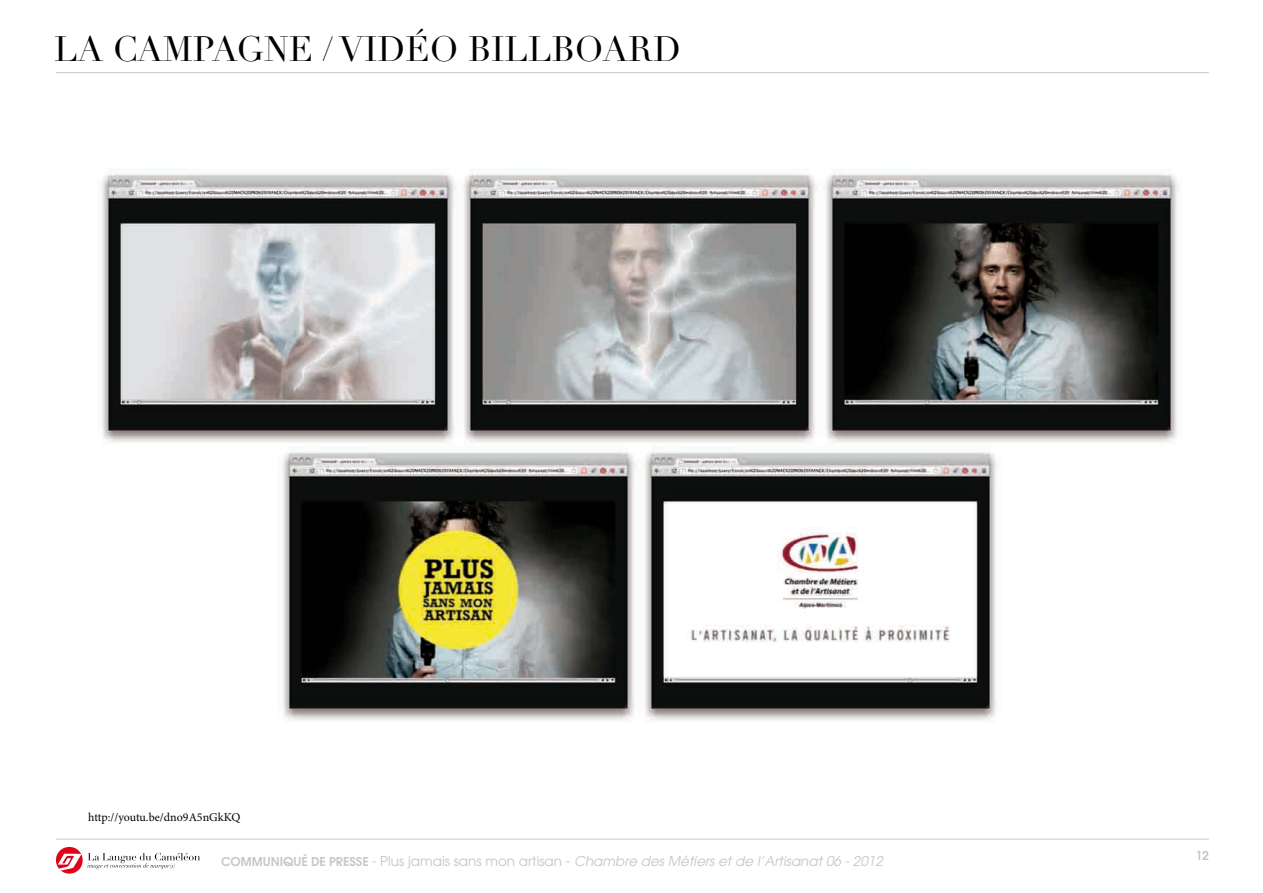
<style>
.page{position:relative;width:1263px;height:893px;background:#fff}
.page>*{position:absolute;margin:0;border:0;box-sizing:border-box;transform-origin:0 0}
.t1{font:34.5px "Didot";color:#000}
.t2{font:italic 13.5px "Avant Garde";color:#c6c7c8}
.t3{font:600 13.5px "Avant Garde Gothic Itc T";color:#c6c7c8}
.t4{font:12px "Minion Pro";letter-spacing:-.005em;color:#000}
.s1{font-family:"Avant Garde Gothic Itc T";font-weight:600;font-style:normal}
.s2{font-style:normal}
</style>
<div class="page">
<hr style="left:56px;top:72px;width:1153px;height:1px;background:#c6c7c8">
<hr style="left:56px;top:839px;width:1153px;height:1px;background:#c6c7c8">
<svg style="left:56px;top:847px;width:144px;height:27px"></svg>
<img style="left:101px;top:173px;width:1078px;height:269px">
<img style="left:282px;top:451px;width:716px;height:269px">
<h1 class="t1" style="left:54px;top:28px;width:629px">LA CAMPAGNE / VIDÉO BILLBOARD</h1>
<p class="t4" style="left:88px;top:809px;width:154px">http://youtu.be/dno9A5nGkKQ</p>
<p class="t2" style="left:221px;top:852px;width:663px"><span class="s1">COMMUNIQUÉ DE PRESSE</span> <span class="s2">- Plus jamais sans mon artisan -</span> Chambre des Métiers et de l’Artisanat 06 - 2012</p>
<p class="t3" style="left:1196px;top:848px;width:15px">12</p>
</div>
